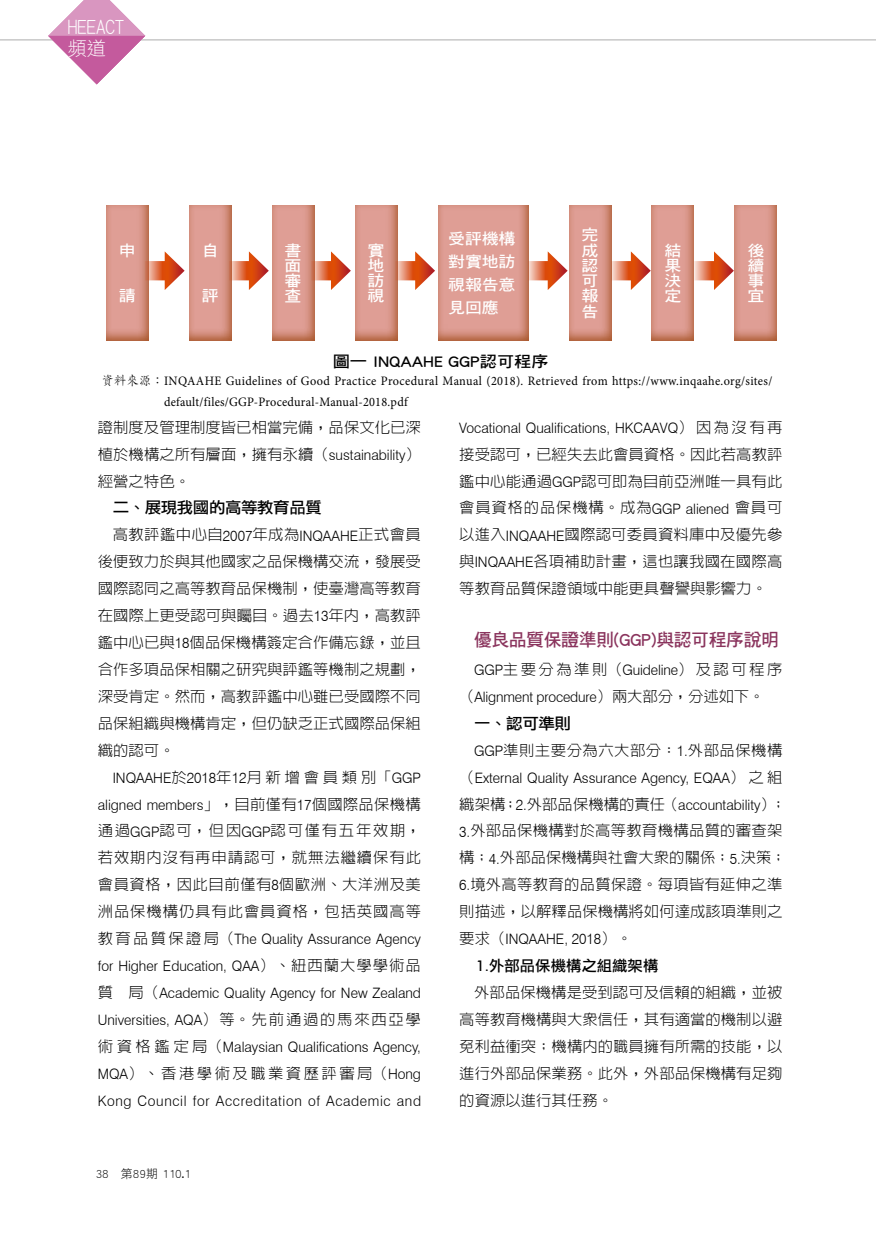
<style>
.page{position:relative;width:876px;height:1234px;background:#fff}
.page>*{position:absolute;margin:0;border:0;box-sizing:border-box;transform-origin:0 0}
.t1{font:19.2px/21.3px "DF Li Hei Lt WIN BF";letter-spacing:-.01em;color:#fff}
.t2{font:18px "DF Hei Std W7";letter-spacing:-.03em;color:#8a345d}
.t3{font:15.75px "DF Li Hei Std W5";letter-spacing:-.025em;color:#000;scale:1.05 1}
.t4{font:15.75px "DF Hei Std W7";letter-spacing:-.01em;color:#000;scale:1.1 1}
.t5{font:15.45px/15.3px "DF Hei Std W7";letter-spacing:-.01em;color:#fff;text-align:justify;scale:1.1 1}
.t6{font:300 15px/26.8px "AR Hei B5 HK";color:#000;text-align:justify}
.t7{font:300 15px "AR Hei B5 HK";letter-spacing:.16em;color:#000}
.t8{font:300 15px "AR Hei B5 HK";letter-spacing:.155em;color:#000}
.t9{font:300 15px "AR Hei B5 HK";letter-spacing:.03em;color:#000}
.t10{font:15px "DF Li Hei Std W5";color:#000}
.t11{font:300 14.4px/26.8px "Swiss 721 BT";color:#000;text-align:right}
.t12{font:300 14.4px "Swiss 721 BT";letter-spacing:.045em;color:#000}
.t13{font:12.9px/20.2px "Minion Pro";letter-spacing:.025em;color:#000;scale:.95 1}
.t14{font:12px "DF Hei Std W3";color:#000}
.s1{font-family:"DF Kai Shu Std W3"}
.s2{font-family:"Swiss 721 BT";font-size:14.4px}
.s3{font-family:"Swiss 721 BT"}
.s4{font-family:"AR Hei B5 HK";font-size:15px}
.s5{font-size:15px}
.s6{font-family:"Futura BT";font-weight:500}
.s7{font-family:"Futura BT";font-weight:500;font-size:14.4px}
</style>
<div class="page">
<hr style="left:0;top:39px;width:876px;height:1px;background:#b5b6b6">
<svg style="left:48px;top:0;width:97px;height:84px"></svg>
<div style="left:106px;top:204px;width:45px;height:138px;background:#ab6309;opacity:.75"></div>
<div style="left:189px;top:204px;width:45px;height:138px;background:#ab6309;opacity:.75"></div>
<div style="left:272px;top:204px;width:45px;height:138px;background:#ab6309;opacity:.75"></div>
<div style="left:436px;top:204px;width:95px;height:138px;background:#ab6309;opacity:.75"></div>
<div style="left:355px;top:204px;width:44px;height:138px;background:#ab6309;opacity:.75"></div>
<div style="left:569px;top:204px;width:44px;height:138px;background:#ab6309;opacity:.75"></div>
<div style="left:652px;top:204px;width:44px;height:138px;background:#ab6309;opacity:.75"></div>
<div style="left:734px;top:204px;width:45px;height:138px;background:#ab6309;opacity:.75"></div>
<svg style="left:145px;top:251px;width:40px;height:39px"></svg>
<svg style="left:229px;top:251px;width:40px;height:39px"></svg>
<svg style="left:395px;top:251px;width:40px;height:39px"></svg>
<svg style="left:528px;top:251px;width:40px;height:39px"></svg>
<svg style="left:611px;top:251px;width:40px;height:39px"></svg>
<svg style="left:694px;top:251px;width:40px;height:39px"></svg>
<svg style="left:311px;top:251px;width:40px;height:39px"></svg>
<p class="t1" style="left:68px;top:17px;width:58px">HEEACT頻道</p>
<p class="t5" style="left:119px;top:242px;width:15px">申</p>
<p class="t5" style="left:119px;top:288px;width:16px">請</p>
<p class="t5" style="left:202px;top:242px;width:14px">自</p>
<p class="t5" style="left:202px;top:288px;width:16px">評</p>
<p class="t5" style="left:285px;top:242px;width:16px">書面審查</p>
<p class="t5" style="left:368px;top:242px;width:16px">實地訪視</p>
<p class="t5" style="left:448px;top:226px;width:63px;line-height:23.2px">受評機構對實地訪視報告意見回應</p>
<p class="t4" style="left:333px;top:352px;width:198px">圖一 INQAAHE GGP認可程序</p>
<p class="t5" style="left:581px;top:227px;width:16px">完成認可報告</p>
<p class="t5" style="left:664px;top:242px;width:16px">結果決定</p>
<p class="t5" style="left:747px;top:242px;width:16px">後續事宜</p>
<p class="t13" style="left:164px;top:371px;width:642px;text-indent:-63px"><span class="s1">資料來源：</span> INQAAHE Guidelines of Good Practice Procedural Manual (2018). Retrieved from https://www.inqaahe.org/sites/ default/files/GGP-Procedural-Manual-2018.pdf</p>
<p class="t6" style="left:98px;top:413px;width:325px">證制度及管理制度皆已相當完備，品保文化已深植於機構之所有層面，擁有永續（<span class="s2">sustainability</span>）經營之特色。</p>
<p class="t3" style="left:113px;top:499px;width:201px">二、展現我國的高等教育品質</p>
<p class="t6" style="left:98px;top:521px;width:325px;text-indent:15px">高教評鑑中心自<span class="s3">2007</span>年成為<span class="s2">INQAAHE</span>正式會員後便致力於與其他國家之品保機構交流，發展受國際認同之高等教育品保機制，使臺灣高等教育在國際上更受認可與矚目。過去<span class="s3">13</span>年內，高教評鑑中心已與<span class="s3">18</span>個品保機構簽定合作備忘錄，並且合作多項品保相關之研究與評鑑等機制之規劃，深受肯定。然而，高教評鑑中心雖已受國際不同品保組織與機構肯定，但仍缺乏正式國際品保組織的認可。</p>
<p class="t11" style="left:98px;top:764px;width:325px">INQAAHE<span class="s4">於</span><span class="s5">2018</span><span class="s4">年</span><span class="s5">12</span><span class="s4">月新增會員類別「</span>GGP aligned members<span class="s4">」，目前僅有</span><span class="s5">17</span><span class="s4">個國際品保機構</span></p>
<p class="t6" style="left:98px;top:817px;width:325px">通過<span class="s2">GGP</span>認可，但因<span class="s2">GGP</span>認可僅有五年效期，若效期內沒有再申請認可，就無法繼續保有此會員資格，因此目前僅有<span class="s3">8</span>個歐洲、大洋洲及美洲品保機構仍具有此會員資格，包括英國高等</p>
<p class="t11" style="left:98px;top:925px;width:325px;text-align:justify"><span class="s4">教育品質保證局（</span>The Quality Assurance Agency for Higher Education, QAA<span class="s4">）、紐西蘭大學學術品質 局（</span>Academic Quality Agency for New Zealand Universities, AQA<span class="s4">）等。先前通過的馬來西亞學術資格鑑定局（</span>Malaysian Qualifications Agency,</p>
<p class="t8" style="left:98px;top:1065px;width:325px"><span class="s2">MQA</span>）、香港學術及職業資歷評審局（<span class="s2">Hong</span></p>
<p class="t12" style="left:98px;top:1091px;width:325px">Kong Council for Accreditation of Academic and</p>
<p class="t14" style="left:96px;top:1167px;width:97px">38 第89期 110.1</p>
<p class="t11" style="left:459px;top:414px;width:325px">Vocational Qualifications, HKCAAVQ<span class="s4">）因為沒有再</span></p>
<p class="t6" style="left:459px;top:440px;width:325px">接受認可，已經失去此會員資格。因此若高教評鑑中心能通過<span class="s2">GGP</span>認可即為目前亞洲唯一具有此會員資格的品保機構。成為<span class="s2">GGP aliened</span> 會員可以進入<span class="s2">INQAAHE</span>國際認可委員資料庫中及優先參與<span class="s2">INQAAHE</span>各項補助計畫，這也讓我國在國際高等教育品質保證領域中能更具聲譽與影響力。</p>
<p class="t2" style="left:474px;top:629px;width:306px">優良品質保證準則(GGP)與認可程序說明</p>
<p class="t7" style="left:474px;top:661px;width:310px"><span class="s2">GGP</span>主要分為準則（<span class="s2">Guideline</span>）及認可程序</p>
<p class="t11" style="left:459px;top:683px;width:307px"><span class="s4">（</span>Alignment procedure<span class="s4">）兩大部分，分述如下。</span></p>
<p class="t3" style="left:474px;top:714px;width:94px">一、認可準則</p>
<p class="t9" style="left:474px;top:742px;width:310px"><span class="s2">GGP</span>準則主要分為六大部分：<span class="s3">1</span><span class="s2">.</span>外部品保機構</p>
<p class="t11" style="left:459px;top:764px;width:325px"><span class="s4">（</span>External Quality Assurance Agency, EQAA<span class="s4">）之組</span></p>
<p class="t6" style="left:459px;top:790px;width:329px;text-align:left">織架構；<span class="s3">2</span><span class="s2">.</span>外部品保機構的責任（<span class="s2">accountability</span>）；<br><span class="s3">3</span><span class="s2">.</span>外部品保機構對於高等教育機構品質的審查架構；<span class="s3">4</span><span class="s2">.</span>外部品保機構與社會大眾的關係；<span class="s3">5</span><span class="s2">.</span>決策；<br><span class="s3">6</span><span class="s2">.</span>境外高等教育的品質保證。每項皆有延伸之準則描述，以解釋品保機構將如何達成該項準則之</p>
<p class="t11" style="left:459px;top:925px;width:174px"><span class="s4">要求（</span>INQAAHE, <span class="s5">2018</span><span class="s4">）。</span></p>
<p class="t10" style="left:476px;top:956px;width:184px"><span class="s6">1</span><span class="s7">.</span>外部品保機構之組織架構</p>
<p class="t6" style="left:459px;top:978px;width:325px;text-indent:15px">外部品保機構是受到認可及信賴的組織，並被高等教育機構與大眾信任，其有適當的機制以避免利益衝突；機構內的職員擁有所需的技能，以進行外部品保業務。此外，外部品保機構有足夠的資源以進行其任務。</p>
</div>
